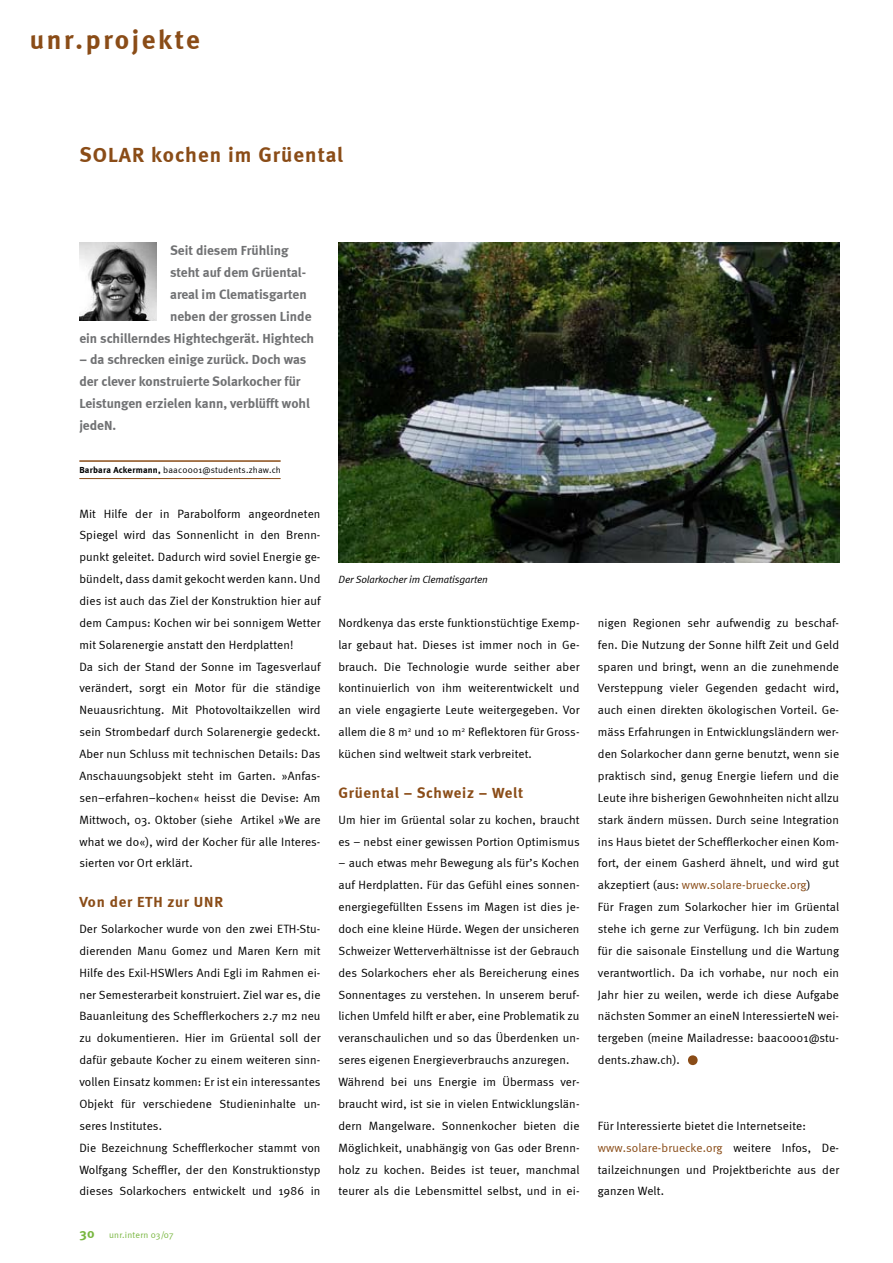
<style>
.page{position:relative;width:893px;height:1263px;background:#fff}
.page>*{position:absolute;margin:0;border:0;box-sizing:border-box;transform-origin:0 0}
.t1{font:72px "Meta Normal";color:#8a4c17}
.t2{font:700 27px "Meta";letter-spacing:.1em;color:#8a4c17}
.t3{font:700 21px "Meta";letter-spacing:.05em;color:#8a4c17}
.t4{font:700 15px "Meta";letter-spacing:.05em;color:#8a4c17}
.t5{font:700 13.5px/21.9px "Meta";color:#707173}
.t6{font:12px/21.9px "Meta Normal";letter-spacing:.01em;color:#000}
.t7{font:italic 10.5px "Meta Normal";letter-spacing:-.01em;color:#000}
.t8{font:9px "Meta Normal";letter-spacing:.025em;color:#000}
.t9{font:9px "Meta Normal";letter-spacing:.025em;color:#78b63f}
.s1{font-family:"Meta";font-weight:700}
.s2{font-family:"Meta";font-weight:700;font-size:13.5px}
.s3{color:#8a4c17}
</style>
<div class="page">
<img style="left:339px;top:243px;width:500px;height:320px">
<hr style="left:79px;top:460px;width:202px;height:2px;background:#8a4c17">
<hr style="left:79px;top:478px;width:202px;height:1px;background:#8a4c17">
<img style="left:79px;top:243px;width:78px;height:77px">
<h2 class="t2" style="left:30px;top:23px;width:172px">unr.projekte</h2>
<h3 class="t3" style="left:79px;top:142px;width:265px">SOLAR kochen im Grüental</h3>
<p class="t5" style="left:170px;top:239px;width:143px">Seit diesem Frühling steht auf dem Grüental&shy;areal im Clematisgarten neben der grossen Linde</p>
<p class="t5" style="left:79px;top:327px;width:236px">ein schillerndes Hightechgerät. Hightech</p>
<p class="t5" style="left:79px;top:349px;width:232px">– da schrecken einige zurück. Doch was der clever konstruierte Solarkocher für<br>Leistungen erzielen kann, verblüfft wohl jedeN.</p>
<p class="t8" style="left:79px;top:464px;width:203px"><span class="s1">Barbara Ackermann,</span> baac0001@students.zhaw.ch</p>
<p class="t6" style="left:79px;top:502px;width:243px">Mit Hilfe der in Parabolform angeordneten Spiegel wird das Sonnenlicht in den Brenn&shy;punkt geleitet. Dadurch wird soviel Energie ge&shy;bündelt, dass damit gekocht werden kann. Und dies ist auch das Ziel der Konstruktion hier auf dem Campus: Kochen wir bei sonnigem Wetter mit Solarenergie anstatt den Herdplatten!<br>Da sich der Stand der Sonne im Tagesverlauf verändert, sorgt ein Motor für die ständige Neuausrichtung. Mit Photovoltaikzellen wird sein Strombedarf durch Solarenergie gedeckt.<br>Aber nun Schluss mit technischen Details: Das Anschauungsobjekt steht im Garten. »Anfas&shy;sen–erfahren–kochen« heisst die Devise: Am Mittwoch, 03. Oktober (siehe Artikel »We are what we do«), wird der Kocher für alle Interes&shy;sierten vor Ort erklärt.</p>
<p class="t4" style="left:79px;top:893px;width:145px">Von der ETH zur UNR</p>
<p class="t6" style="left:79px;top:918px;width:243px">Der Solarkocher wurde von den zwei ETH-Stu&shy;dierenden Manu Gomez und Maren Kern mit Hilfe des Exil-HSWlers Andi Egli im Rahmen ei&shy;ner Semesterarbeit konstruiert. Ziel war es, die Bauanleitung des Schefflerkochers 2.7 m2 neu zu dokumentieren. Hier im Grüental soll der dafür gebaute Kocher zu einem weiteren sinn&shy;vollen Einsatz kommen: Er ist ein interessantes Objekt für verschiedene Studieninhalte un&shy;seres Institutes.<br>Die Bezeichnung Schefflerkocher stammt von Wolfgang Scheffler, der den Konstruktionstyp dieses Solarkochers entwickelt und 1986 in</p>
<p class="t9" style="left:79px;top:1229px;width:96px"><span class="s2">30</span> unr.intern 03/07</p>
<p class="t7" style="left:339px;top:573px;width:151px">Der Solarkocher im Clematisgarten</p>
<p class="t6" style="left:338px;top:612px;width:243px;text-align:justify">Nordkenya das erste funktionstüchtige Exemp&shy;lar gebaut hat. Dieses ist immer noch in Ge&shy;brauch. Die Technologie wurde seither aber kontinuierlich von ihm weiterentwickelt und an viele engagierte Leute weitergegeben. Vor allem die 8 m<sup>2</sup> und 10 m<sup>2</sup> Reflektoren für Gross&shy;küchen sind weltweit stark verbreitet.</p>
<p class="t4" style="left:338px;top:784px;width:186px">Grüental – Schweiz – Welt</p>
<p class="t6" style="left:338px;top:808px;width:243px">Um hier im Grüental solar zu kochen, braucht es – nebst einer gewissen Portion Optimismus</p>
<p class="t6" style="left:338px;top:852px;width:243px">– auch etwas mehr Bewegung als für’s Kochen auf Herdplatten. Für das Gefühl eines sonnen&shy;energiegefüllten Essens im Magen ist dies je&shy;doch eine kleine Hürde. Wegen der unsicheren Schweizer Wetterverhältnisse ist der Gebrauch des Solarkochers eher als Bereicherung eines Sonnentages zu verstehen. In unserem beruf&shy;lichen Umfeld hilft er aber, eine Problematik zu veranschaulichen und so das Überdenken un&shy;seres eigenen Energieverbrauchs anzuregen.<br>Während bei uns Energie im Übermass ver&shy;braucht wird, ist sie in vielen Entwicklungslän&shy;dern Mangelware. Sonnenkocher bieten die Möglichkeit, unabhängig von Gas oder Brenn&shy;holz zu kochen. Beides ist teuer, manchmal teurer als die Lebensmittel selbst, und in ei-</p>
<p class="t6" style="left:598px;top:612px;width:243px">nigen Regionen sehr aufwendig zu beschaf&shy;fen. Die Nutzung der Sonne hilft Zeit und Geld sparen und bringt, wenn an die zunehmende Versteppung vieler Gegenden gedacht wird, auch einen direkten ökologischen Vorteil. Ge&shy;mäss Erfahrungen in Entwicklungsländern wer&shy;den Solarkocher dann gerne benutzt, wenn sie praktisch sind, genug Energie liefern und die Leute ihre bisherigen Gewohnheiten nicht allzu stark ändern müssen. Durch seine Integration ins Haus bietet der Schefflerkocher einen Kom&shy;fort, der einem Gasherd ähnelt, und wird gut akzeptiert (aus: <span class="s3">www.solare-bruecke.org</span>)<br>Für Fragen zum Solarkocher hier im Grüental stehe ich gerne zur Verfügung. Ich bin zudem für die saisonale Einstellung und die Wartung verantwortlich. Da ich vorhabe, nur noch ein Jahr hier zu weilen, werde ich diese Aufgabe nächsten Sommer an eineN InteressierteN wei&shy;tergeben (meine Mailadresse: baac0001@stu&shy;dents.zhaw.ch).</p>
<h1 class="t1" style="left:683px;top:997px;width:21px">.</h1>
<p class="t6" style="left:598px;top:1114px;width:243px">Für Interessierte bietet die Internetseite: <span class="s3">www.solare-bruecke.org</span> weitere Infos, De&shy;tailzeichnungen und Projektberichte aus der ganzen Welt.</p>
</div>
